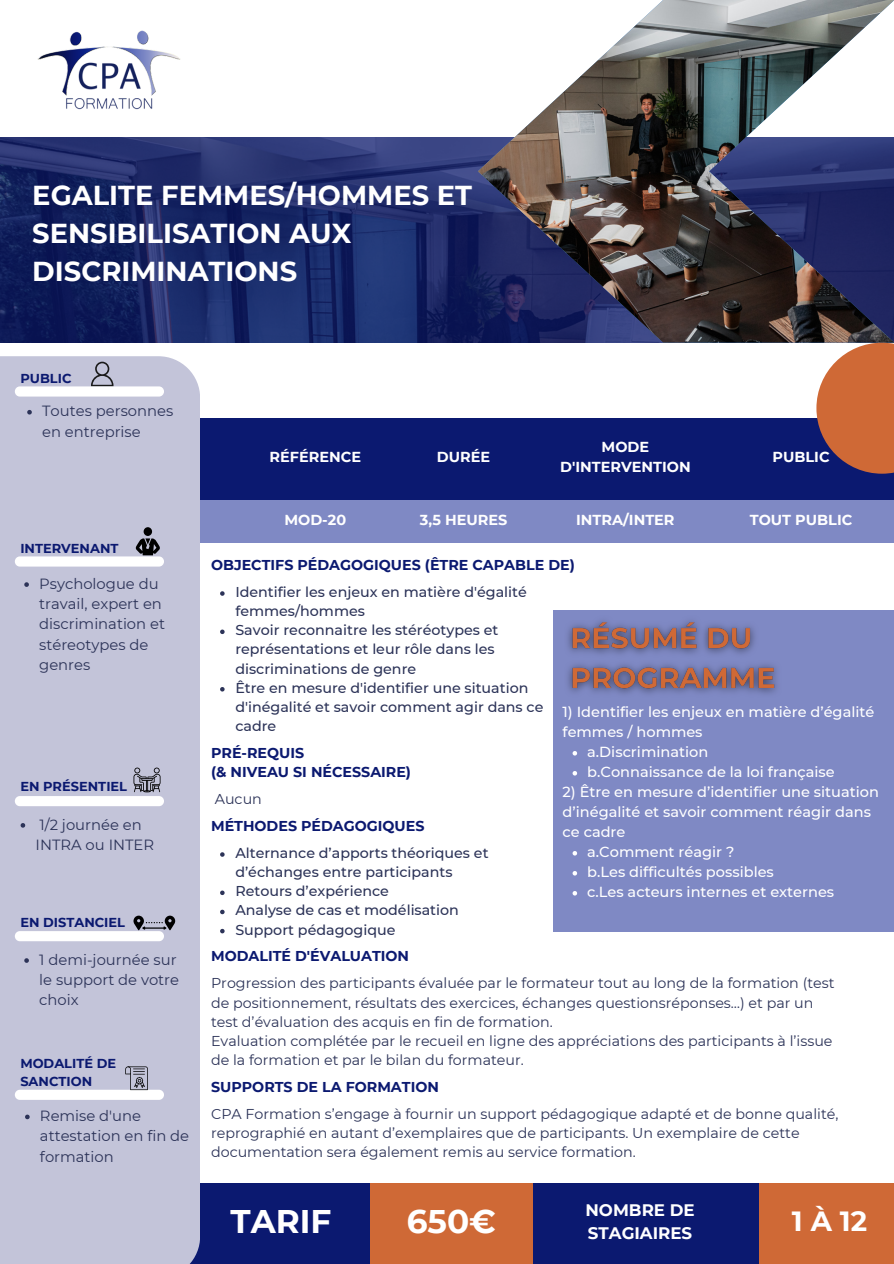
<style>
.page{position:relative;width:894px;height:1264px;background:#fff}
.page>*{position:absolute;margin:0;border:0;box-sizing:border-box;transform-origin:0 0}
.t1{font:700 32.7px "Montserrat";color:#fff}
.t2{font:700 27.75px "Montserrat";color:#fff}
.t3{font:700 27.3px/38.2px "Montserrat";color:#fff}
.t4{font:700 16.65px "Montserrat";color:#fff}
.t5{font:14.7px/20.2px "Montserrat";color:#2c3358}
.t6{font:500 14.55px/20px "Montserrat";color:#fff}
.t7{font:700 14.4px/19.8px "Montserrat";color:#fff;text-align:center}
.t8{font:14.25px/19.2px "Montserrat";color:#2c3358}
.t9{font:500 14.25px/19.2px "Montserrat";color:#2c3358}
.t10{font:700 14.25px "Montserrat";color:#0b1970}
.t11{font:700 12.9px/18px "Montserrat";color:#0b1970}
</style>
<div class="page">
<img style="left:0;top:137px;width:477px;height:205px">
<img style="left:477px;top:0;width:416px;height:342px">
<img style="left:35px;top:30px;width:148px;height:119px">
<div style="left:184px;top:418px;width:709px;height:124px;background:#0b1970"></div>
<div style="left:184px;top:500px;width:709px;height:43px;background:#7f89c4"></div>
<div style="left:552px;top:610px;width:341px;height:321px;background:#7f89c4"></div>
<div style="left:187px;top:1183px;width:706px;height:80px;background:#0b1970"></div>
<img style="left:567px;top:621px;width:210px;height:73px">
<svg style="left:816px;top:343px;width:77px;height:130px;fill:#cf6936"></svg>
<div style="left:370px;top:1183px;width:162px;height:80px;background:#cf6936"></div>
<div style="left:759px;top:1183px;width:134px;height:80px;background:#cf6936"></div>
<svg style="left:220px;top:591px;width:4px;height:4px"></svg>
<svg style="left:220px;top:629px;width:4px;height:5px"></svg>
<svg style="left:220px;top:687px;width:4px;height:4px"></svg>
<svg style="left:572px;top:751px;width:5px;height:4px"></svg>
<svg style="left:572px;top:771px;width:5px;height:4px"></svg>
<svg style="left:572px;top:851px;width:5px;height:4px"></svg>
<svg style="left:572px;top:871px;width:5px;height:4px"></svg>
<svg style="left:572px;top:891px;width:5px;height:4px"></svg>
<svg style="left:220px;top:852px;width:4px;height:4px"></svg>
<svg style="left:220px;top:890px;width:4px;height:5px"></svg>
<svg style="left:220px;top:909px;width:4px;height:5px"></svg>
<svg style="left:220px;top:928px;width:4px;height:5px"></svg>
<div style="left:0;top:356px;width:200px;height:907px;background:#c3c4d9"></div>
<svg style="left:91px;top:361px;width:22px;height:25px"></svg>
<div style="left:15px;top:386px;width:149px;height:10px;background:#fff;border-radius:5px"></div>
<div style="left:15px;top:556px;width:149px;height:10px;background:#fff;border-radius:5px"></div>
<div style="left:15px;top:796px;width:149px;height:10px;background:#fff;border-radius:5px"></div>
<div style="left:15px;top:931px;width:149px;height:10px;background:#fff;border-radius:5px"></div>
<div style="left:15px;top:1089px;width:149px;height:10px;background:#fff;border-radius:5px"></div>
<svg style="left:27px;top:410px;width:5px;height:4px"></svg>
<svg style="left:24px;top:582px;width:5px;height:5px"></svg>
<svg style="left:21px;top:823px;width:4px;height:4px"></svg>
<svg style="left:24px;top:958px;width:5px;height:4px"></svg>
<svg style="left:25px;top:1114px;width:5px;height:5px"></svg>
<svg style="left:135px;top:527px;width:25px;height:28px"></svg>
<svg style="left:133px;top:767px;width:27px;height:25px"></svg>
<svg style="left:125px;top:1066px;width:23px;height:24px"></svg>
<svg style="left:133px;top:915px;width:42px;height:15px"></svg>
<p class="t3" style="left:32px;top:176px;width:441px">EGALITE FEMMES/HOMMES ET<br>SENSIBILISATION AUX<br>DISCRIMINATIONS</p>
<p class="t11" style="left:20px;top:369px;width:53px">PUBLIC</p>
<p class="t5" style="left:42px;top:401px;width:133px">Toutes personnes en entreprise</p>
<p class="t11" style="left:20px;top:539px;width:100px">INTERVENANT</p>
<p class="t5" style="left:39px;top:573px;width:127px">Psychologue du travail, expert en discrimination et stéreotypes de genres</p>
<p class="t11" style="left:20px;top:777px;width:108px">EN PRÉSENTIEL</p>
<p class="t5" style="left:36px;top:814px;width:120px">1/2 journée en<br>INTRA ou INTER</p>
<p class="t11" style="left:20px;top:912px;width:106px">EN DISTANCIEL</p>
<p class="t5" style="left:39px;top:949px;width:141px">1 demi-journée sur le support de votre choix</p>
<p class="t11" style="left:20px;top:1054px;width:97px">MODALITÉ DE<br>SANCTION</p>
<p class="t5" style="left:40px;top:1105px;width:151px">Remise d'une attestation en fin de formation</p>
<p class="t7" style="left:269px;top:447px;width:93px">RÉFÉRENCE</p>
<p class="t7" style="left:437px;top:447px;width:55px">DURÉE</p>
<p class="t7" style="left:560px;top:437px;width:132px">MODE<br>D'INTERVENTION</p>
<p class="t7" style="left:772px;top:447px;width:59px">PUBLIC</p>
<p class="t7" style="left:284px;top:510px;width:63px">MOD-20</p>
<p class="t7" style="left:420px;top:510px;width:89px">3,5 HEURES</p>
<p class="t7" style="left:576px;top:510px;width:100px">INTRA/INTER</p>
<p class="t7" style="left:749px;top:510px;width:104px">TOUT PUBLIC</p>
<p class="t10" style="left:211px;top:556px;width:365px">OBJECTIFS PÉDAGOGIQUES (ÊTRE CAPABLE DE)</p>
<p class="t9" style="left:235px;top:582px;width:293px">Identifier les enjeux en matière d'égalité femmes/hommes</p>
<p class="t9" style="left:235px;top:620px;width:264px">Savoir reconnaitre les stéréotypes et représentations et leur rôle dans les discriminations de genre</p>
<p class="t9" style="left:235px;top:678px;width:309px">Être en mesure d'identifier une situation d'inégalité et savoir comment agir dans ce cadre</p>
<p class="t10" style="left:211px;top:744px;width:95px">PRÉ-REQUIS</p>
<p class="t10" style="left:211px;top:763px;width:201px">(&amp; NIVEAU SI NÉCESSAIRE)</p>
<p class="t6" style="left:562px;top:702px;width:313px">1) Identifier les enjeux en matière d’égalité femmes / hommes</p>
<p class="t6" style="left:587px;top:742px;width:122px">a.Discrimination</p>
<p class="t6" style="left:587px;top:762px;width:249px">b.Connaissance de la loi française</p>
<p class="t6" style="left:562px;top:782px;width:318px">2) Être en mesure d’identifier une situation d’inégalité et savoir comment réagir dans</p>
<p class="t8" style="left:215px;top:789px;width:49px">Aucun</p>
<p class="t10" style="left:211px;top:817px;width:215px">MÉTHODES PÉDAGOGIQUES</p>
<p class="t6" style="left:562px;top:822px;width:64px">ce cadre</p>
<p class="t9" style="left:235px;top:843px;width:255px">Alternance d’apports théoriques et d’échanges entre participants</p>
<p class="t9" style="left:235px;top:881px;width:155px">Retours d’expérience</p>
<p class="t9" style="left:235px;top:900px;width:225px">Analyse de cas et modélisation</p>
<p class="t9" style="left:235px;top:919px;width:162px">Support pédagogique</p>
<p class="t6" style="left:587px;top:842px;width:149px">a.Comment réagir ?</p>
<p class="t6" style="left:587px;top:862px;width:188px">b.Les difficultés possibles</p>
<p class="t6" style="left:587px;top:882px;width:248px">c.Les acteurs internes et externes</p>
<p class="t10" style="left:211px;top:947px;width:199px">MODALITÉ D'ÉVALUATION</p>
<p class="t8" style="left:211px;top:973px;width:624px">Progression des participants évaluée par le formateur tout au long de la formation (test de positionnement, résultats des exercices, échanges questionsréponses…) et par un test d’évaluation des acquis en fin de formation.</p>
<p class="t8" style="left:211px;top:1031px;width:622px">Evaluation complétée par le recueil en ligne des appréciations des participants à l’issue de la formation et par le bilan du formateur.</p>
<p class="t10" style="left:211px;top:1078px;width:229px">SUPPORTS DE LA FORMATION</p>
<p class="t8" style="left:211px;top:1104px;width:628px">CPA Formation s’engage à fournir un support pédagogique adapté et de bonne qualité, reprographié en autant d’exemplaires que de participants. Un exemplaire de cette documentation sera également remis au service formation.</p>
<p class="t1" style="left:230px;top:1201px;width:102px">TARIF</p>
<p class="t4" style="left:585px;top:1199px;width:111px">NOMBRE DE</p>
<p class="t1" style="left:406px;top:1201px;width:91px">650€</p>
<p class="t4" style="left:587px;top:1222px;width:106px">STAGIAIRES</p>
<p class="t2" style="left:791px;top:1204px;width:77px">1À12</p>
</div>
